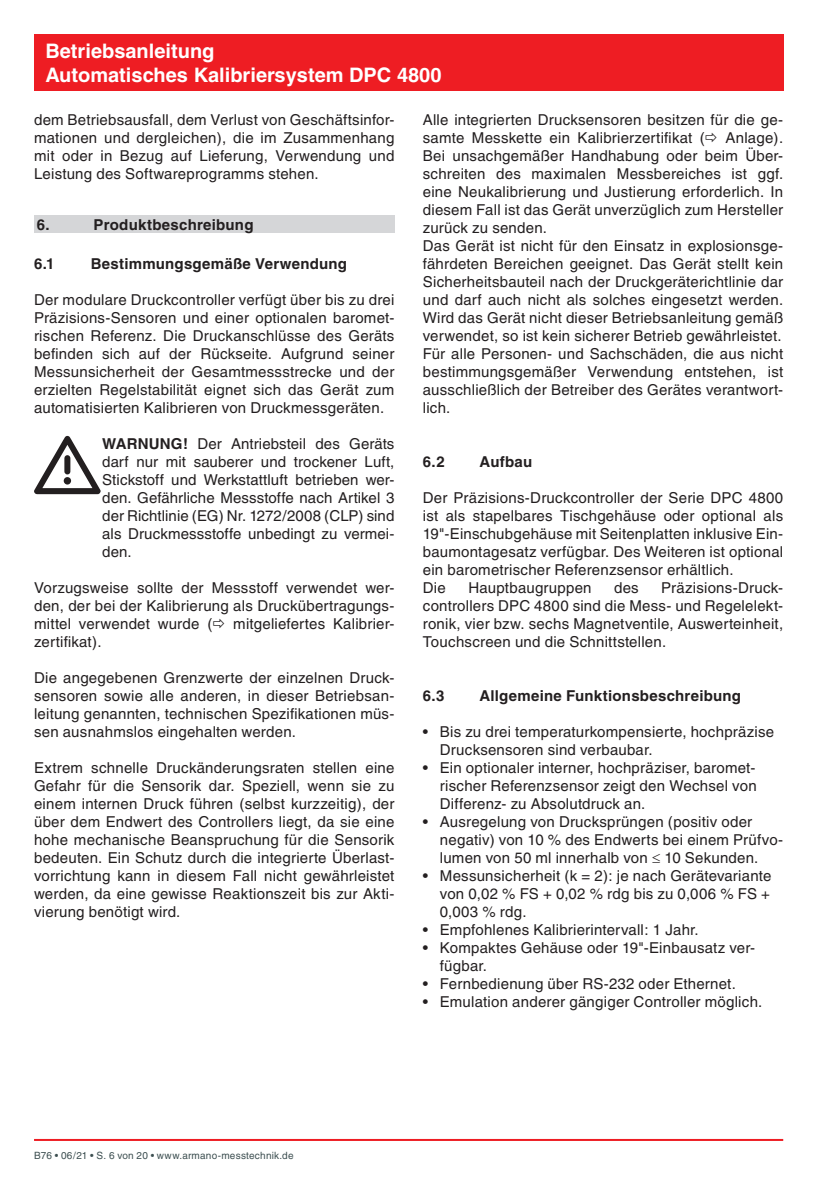
<style>
.page{position:relative;width:840px;height:1191px;background:#fff}
.page>*{position:absolute;margin:0;border:0;box-sizing:border-box;transform-origin:0 0}
.t1{font:700 20px/24px "Helvetica";color:#fff}
.t2{font:15px/18px "Helvetica";letter-spacing:.015em;color:#231f20;text-align:justify}
.t3{font:700 15px "Helvetica";letter-spacing:.015em;color:#231f20}
.t4{font:10px "Helvetica";letter-spacing:.02em;color:#3d4f51}
.s1{font-weight:700}
</style>
<div class="page">
<hr style="left:34px;top:1139px;width:748px;height:2px;background:#ee1d23">
<div style="left:34px;top:34px;width:748px;height:57px;background:#ee1d23"></div>
<div style="left:34px;top:215px;width:360px;height:17px;background:#d5d6d8"></div>
<svg style="left:34px;top:436px;width:67px;height:58px"></svg>
<div style="left:64px;top:477px;width:7px;height:7px;background:#231f20;border-radius:50%"></div>
<h1 class="t1" style="left:45px;top:39px;width:397px">Betriebsanleitung<br>Automatisches Kalibriersystem DPC 4800</h1>
<p class="t2" style="left:422px;top:111px;width:361px">Alle integrierten Drucksensoren besitzen für die ge&shy;samte Messkette ein Kalibrierzertifikat (</p>
<p class="t2" style="left:34px;top:111px;width:361px">dem Betriebsausfall, dem Verlust von Geschäftsinfor&shy;mationen und dergleichen), die im Zusammenhang mit oder in Bezug auf Lieferung, Verwendung und Leistung des Softwareprogramms stehen.</p>
<p class="t3" style="left:37px;top:215px;width:14px">6.</p>
<p class="t3" style="left:94px;top:215px;width:161px">Produktbeschreibung</p>
<p class="t3" style="left:34px;top:254px;width:22px">6.1</p>
<p class="t3" style="left:91px;top:254px;width:257px">Bestimmungsgemäße Verwendung</p>
<p class="t2" style="left:34px;top:290px;width:362px">Der modulare Druckcontroller verfügt über bis zu drei Präzisions-Sensoren und einer optionalen baromet&shy;rischen Referenz. Die Druckanschlüsse des Geräts befinden sich auf der Rückseite. Aufgrund seiner Messunsicherheit der Gesamtmessstrecke und der erzielten Regelstabilität eignet sich das Gerät zum automatisierten Kalibrieren von Druckmessgeräten.</p>
<p class="t2" style="left:102px;top:434px;width:293px"><span class="s1">WARNUNG!</span> Der Antriebsteil des Geräts darf nur mit sauberer und trockener Luft, Stickstoff und Werkstattluft betrieben wer&shy;den. Gefährliche Messstoffe nach Artikel 3 der Richtlinie (EG) Nr. 1272/2008 (CLP) sind als Druckmessstoffe unbedingt zu vermei&shy;den.</p>
<p class="t2" style="left:34px;top:578px;width:361px">Vorzugsweise sollte der Messstoff verwendet wer&shy;den, der bei der Kalibrierung als Druckübertragungs&shy;mittel verwendet wurde (</p>
<p class="t2" style="left:422px;top:129px;width:362px;text-align:left;text-indent:302px">Anlage).<br>Bei unsachgemäßer Handhabung oder beim Über&shy;schreiten des maximalen Messbereiches ist ggf. eine Neukalibrierung und Justierung erforderlich. In diesem Fall ist das Gerät unverzüglich zum Hersteller zurück zu senden.<br>Das Gerät ist nicht für den Einsatz in explosionsge&shy;fährdeten Bereichen geeignet. Das Gerät stellt kein Sicherheitsbauteil nach der Druckgeräterichtlinie dar und darf auch nicht als solches eingesetzt werden.<br>Wird das Gerät nicht dieser Betriebsanleitung gemäß verwendet, so ist kein sicherer Betrieb gewährleistet.<br>Für alle Personen- und Sachschäden, die aus nicht bestimmungsgemäßer Verwendung entstehen, ist ausschließlich der Betreiber des Gerätes verantwort&shy;lich.</p>
<p class="t3" style="left:422px;top:453px;width:23px">6.2</p>
<p class="t3" style="left:479px;top:453px;width:54px">Aufbau</p>
<p class="t2" style="left:422px;top:489px;width:362px;text-align:left">Der Präzisions-Druckcontroller der Serie DPC 4800 ist als stapelbares Tischgehäuse oder optional als 19"-Einschubgehäuse mit Seitenplatten inklusive Ein&shy;baumontagesatz verfügbar. Des Weiteren ist optional ein barometrischer Referenzsensor erhältlich.<br>Die</p>
<p class="t2" style="left:422px;top:579px;width:362px;text-indent:238px">Präzisions-Druck&shy;controllers DPC 4800 sind die Mess- und Regelelekt&shy;ronik, vier bzw. sechs Magnetventile, Auswerteinheit, Touchscreen und die Schnittstellen.</p>
<p class="t2" style="left:468px;top:579px;width:125px">Hauptbaugruppen</p>
<p class="t2" style="left:613px;top:579px;width:26px">des</p>
<p class="t2" style="left:233px;top:614px;width:162px">mitgeliefertes Kalibrier-</p>
<p class="t2" style="left:34px;top:632px;width:69px">zertifikat).</p>
<p class="t2" style="left:34px;top:668px;width:361px">Die angegebenen Grenzwerte der einzelnen Druck&shy;sensoren sowie alle anderen, in dieser Betriebsan&shy;leitung genannten, technischen Spezifikationen müs&shy;sen ausnahmslos eingehalten werden.</p>
<p class="t2" style="left:34px;top:758px;width:362px">Extrem schnelle Druckänderungsraten stellen eine Gefahr für die Sensorik dar. Speziell, wenn sie zu einem internen Druck führen (selbst kurzzeitig), der über dem Endwert des Controllers liegt, da sie eine hohe mechanische Beanspruchung für die Sensorik bedeuten. Ein Schutz durch die integrierte Überlast&shy;vorrichtung kann in diesem Fall nicht gewährleistet werden, da eine gewisse Reaktionszeit bis zur Akti&shy;vierung benötigt wird.</p>
<p class="t3" style="left:422px;top:687px;width:23px">6.3</p>
<p class="t3" style="left:479px;top:687px;width:263px">Allgemeine Funktionsbeschreibung</p>
<p class="t2" style="left:439px;top:723px;width:335px;text-indent:-17px">• Bis zu drei temperaturkompensierte, hochpräzise<br>Drucksensoren sind verbaubar.</p>
<p class="t2" style="left:439px;top:759px;width:318px;text-indent:-17px">• Ein optionaler interner, hochpräziser, baromet&shy;rischer Referenzsensor zeigt den Wechsel von Differenz- zu Absolutdruck an.</p>
<p class="t2" style="left:439px;top:813px;width:344px;text-align:left;text-indent:-17px">• Ausregelung von Drucksprüngen (positiv oder negativ) von 10 % des Endwerts bei einem Prüfvo&shy;lumen von 50 ml innerhalb von ≤ 10 Sekunden.</p>
<p class="t2" style="left:439px;top:867px;width:333px;text-indent:-17px">• Messunsicherheit (k = 2): je nach Gerätevariante von 0,02 % FS + 0,02 % rdg bis zu 0,006 % FS + 0,003 % rdg.</p>
<p class="t2" style="left:422px;top:921px;width:277px">• Empfohlenes Kalibrierintervall: 1 Jahr.</p>
<p class="t2" style="left:439px;top:939px;width:316px;text-indent:-17px">• Kompaktes Gehäuse oder 19"-Einbausatz ver&shy;fügbar.</p>
<p class="t2" style="left:422px;top:975px;width:314px">• Fernbedienung über RS-232 oder Ethernet.</p>
<p class="t2" style="left:422px;top:993px;width:341px">• Emulation anderer gängiger Controller möglich.</p>
<p class="t4" style="left:34px;top:1149px;width:261px">B76 • 06/21 • S. 6 von 20 • www.armano-messtechnik.de</p>
</div>
